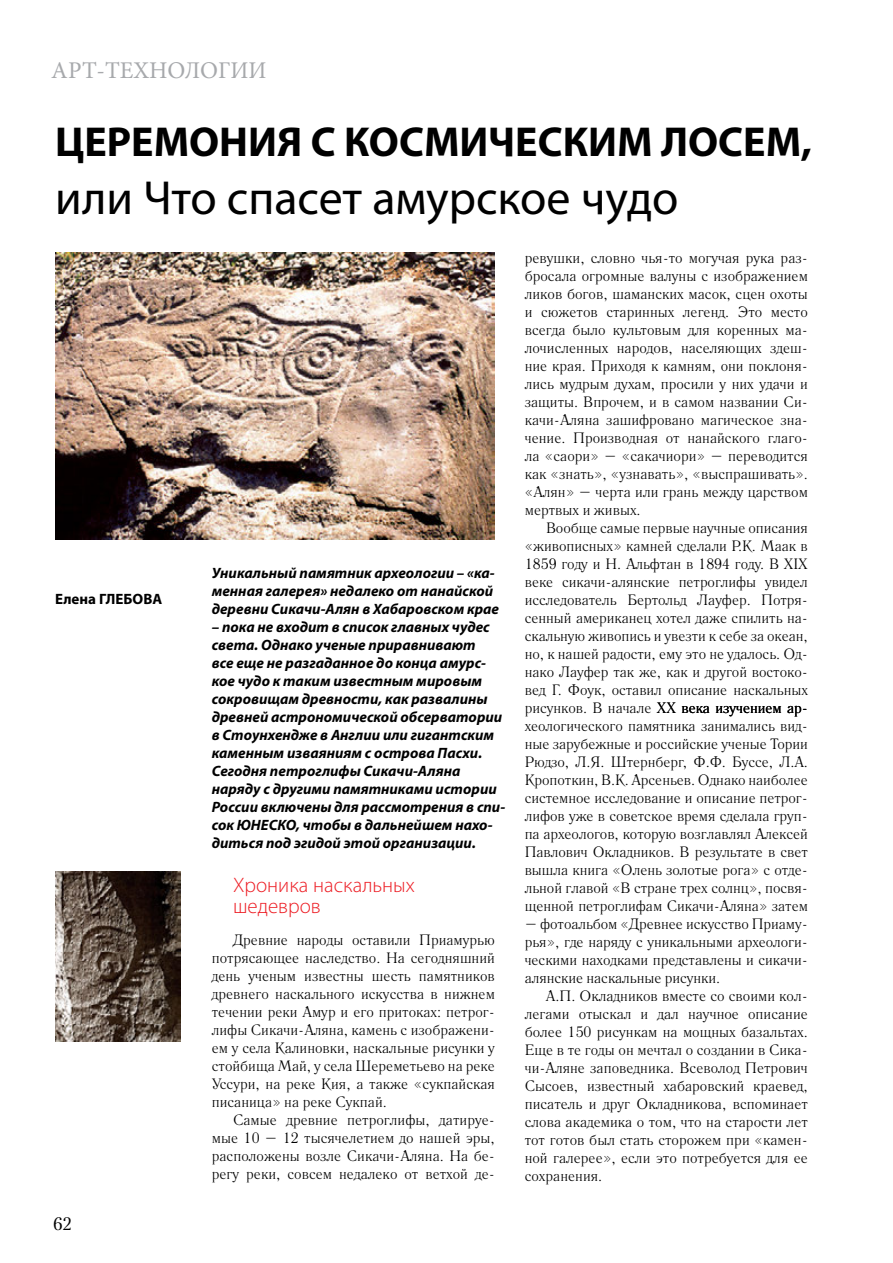
<style>
.page{position:relative;width:893px;height:1263px;background:#fff}
.page>*{position:absolute;margin:0;border:0;box-sizing:border-box;transform-origin:0 0}
.t1{font:48px "Myriad Pro";color:#000}
.t2{font:700 42px "Myriad Pro";color:#000}
.t3{font:24px "Minion Pro";color:#a7a9ac}
.t4{font:300 21px/21px "Myriad Pro";color:#ed1d24}
.t5{font:18px "Petersburg C";color:#000}
.t6{font:15px/18px "Literaturnaya C";color:#000;text-align:justify}
.t7{font:italic 700 15px/18px "Myriad Pro";color:#000}
.t8{font:700 15px "Myriad Pro";color:#000}
</style>
<div class="page">
<img style="left:55px;top:252px;width:440px;height:287px">
<img style="left:55px;top:872px;width:126px;height:169px">
<h3 class="t3" style="left:51px;top:54px;width:217px">АРТ-ТЕХНОЛОГИИ</h3>
<h2 class="t2" style="left:55px;top:114px;width:758px">ЦЕРЕМОНИЯ С КОСМИЧЕСКИМ ЛОСЕМ,</h2>
<h1 class="t1" style="left:55px;top:168px;width:625px">или Что спасет амурское чудо</h1>
<p class="t8" style="left:55px;top:589px;width:108px">Елена ГЛЕБОВА</p>
<p class="t5" style="left:53px;top:1213px;width:20px">62</p>
<p class="t7" style="left:212px;top:563px;width:289px">Уникальный памятник археологии – «ка&shy;менная галерея» недалеко от нанайской деревни Сикачи-Алян в Хабаровском крае</p>
<p class="t7" style="left:212px;top:617px;width:295px">– пока не входит в список главных чудес света. Однако ученые приравнивают<br>все еще не разгаданное до конца амурс&shy;кое чудо к таким известным мировым сокровищам древности, как развалины древней астрономической обсерватории в Стоунхендже в Англии или гигантским каменным изваяниям с острова Пасхи.<br>Сегодня петроглифы Сикачи-Аляна наряду с другими памятниками истории России включены для рассмотрения в спи&shy;сок ЮНЕСКО, чтобы в дальнейшем нахо&shy;диться под эгидой этой организации.</p>
<h3 class="t4" style="left:233px;top:875px;width:183px">Хроника наскальных шедевров</h3>
<p class="t6" style="left:212px;top:931px;width:285px;text-indent:21px">Древние народы оставили Приамурью потрясающее наследство. На сегодняшний день ученым известны шесть памятников древнего наскального искусства в нижнем течении реки Амур и его притоках: петрог&shy;лифы Сикачи-Аляна, камень с изображени&shy;ем у села Калиновки, наскальные рисунки у стойбища Май, у села Шереметьево на реке Уссури, на реке Кия, а также «сукпайская писаница» на реке Сукпай.</p>
<p class="t6" style="left:212px;top:1111px;width:285px;text-indent:21px">Самые древние петроглифы, датируе&shy;мые 10 – 12 тысячелетием до нашей эры, расположены возле Сикачи-Аляна. На бе&shy;регу реки, совсем недалеко от ветхой де-</p>
<p class="t6" style="left:525px;top:249px;width:285px">ревушки, словно чья-то могучая рука раз&shy;бросала огромные валуны с изображением ликов богов, шаманских масок, сцен охоты и сюжетов старинных легенд. Это место всегда было культовым для коренных ма&shy;лочисленных народов, населяющих здеш&shy;ние края. Приходя к камням, они поклоня&shy;лись мудрым духам, просили у них удачи и защиты. Впрочем, и в самом названии Си&shy;качи-Аляна зашифровано магическое зна&shy;чение. Производная от нанайского глаго&shy;ла «саори» – «сакачиори» – переводится как «знать», «узнавать», «выспрашивать». «Алян» – черта или грань между царством мертвых и живых.</p>
<p class="t6" style="left:525px;top:519px;width:285px;text-indent:21px">Вообще самые первые научные описания «живописных» камней сделали Р.К. Маак в 1859 году и Н. Альфтан в 1894 году. В XIX веке сикачи-алянские петроглифы увидел исследователь Бертольд Лауфер. Потря&shy;сенный американец хотел даже спилить на&shy;скальную живопись и увезти к себе за океан, но, к нашей радости, ему это не удалось. Од&shy;нако Лауфер так же, как и другой востоко&shy;вед Г. Фоук, оставил описание наскальных рисунков. В начале XX века изучением ар&shy;хеологического памятника занимались вид&shy;ные зарубежные и российские ученые Тории Рюдзо, Л.Я. Штернберг, Ф.Ф. Буссе, Л.А.<br>Кропоткин, В.К. Арсеньев. Однако наиболее системное исследование и описание петрог&shy;лифов уже в советское время сделала груп&shy;па археологов, которую возглавлял Алексей Павлович Окладников. В результате в свет вышла книга «Олень золотые рога» с отде&shy;льной главой «В стране трех солнц», посвя&shy;щенной петроглифам Сикачи-Аляна» затем</p>
<p class="t6" style="left:525px;top:915px;width:285px">– фотоальбом «Древнее искусство Приаму&shy;рья», где наряду с уникальными археологи&shy;ческими находками представлены и сикачи&shy;алянские наскальные рисунки.</p>
<p class="t6" style="left:525px;top:987px;width:285px;text-indent:21px">А.П. Окладников вместе со своими кол&shy;легами отыскал и дал научное описание более 150 рисункам на мощных базальтах.<br>Еще в те годы он мечтал о создании в Сика&shy;чи-Аляне заповедника. Всеволод Петрович Сысоев, известный хабаровский краевед, писатель и друг Окладникова, вспоминает слова академика о том, что на старости лет тот готов был стать сторожем при «камен&shy;ной галерее», если это потребуется для ее сохранения.</p>
</div>
